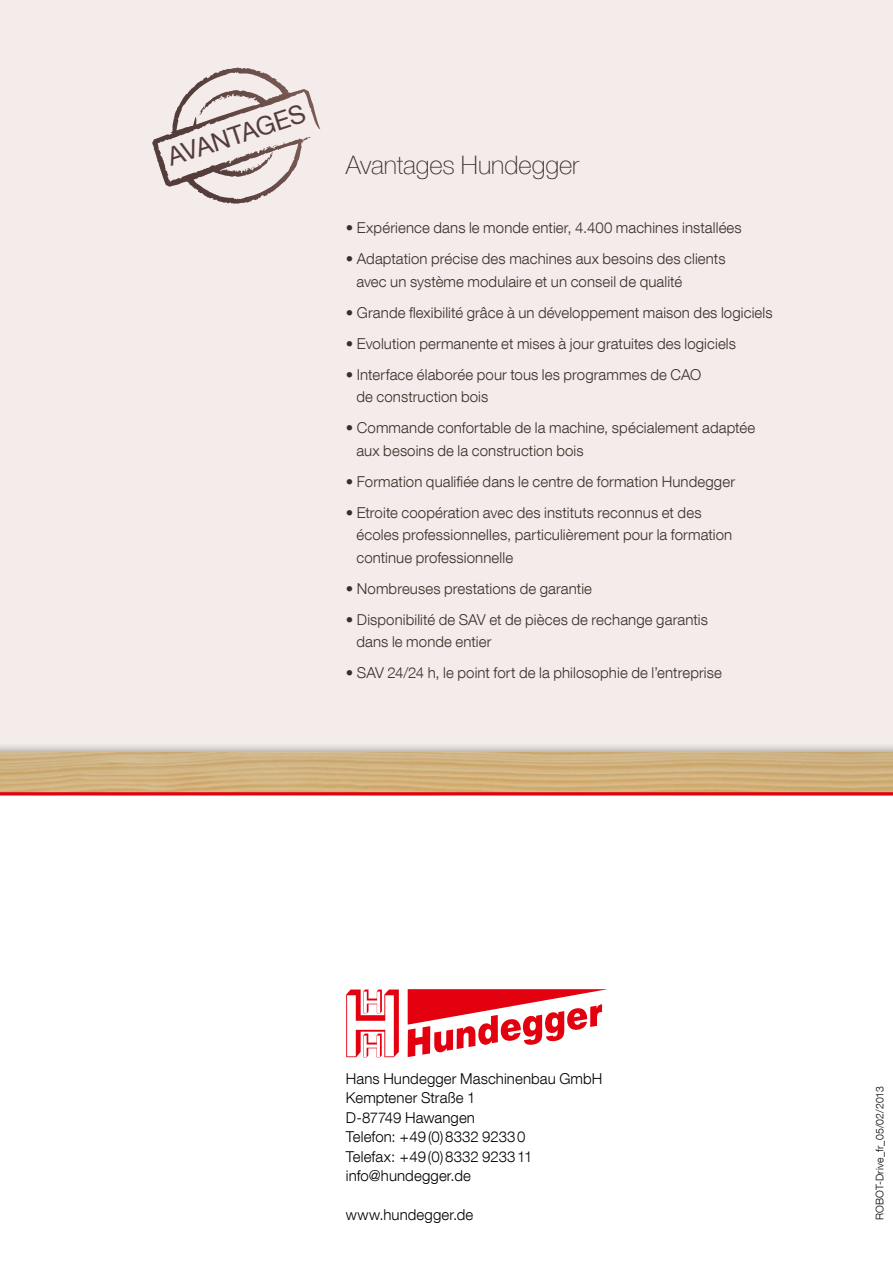
<style>
.page{position:relative;width:893px;height:1263px;background:#fff}
.page>*{position:absolute;margin:0;border:0;box-sizing:border-box;transform-origin:0 0}
.t1{font:100 25.5px "Helvetica Neue LT Com";letter-spacing:-.005em;color:#3b2f27}
.t2{font:25.5px "Helvetica Neue LT Com";color:#543c3a}
.t3{font:300 15px/22.5px "Helvetica Neue LT Com";letter-spacing:.01em;color:#3b2f27}
.t4{font:300 15px/19.5px "Helvetica Neue LT Com";letter-spacing:.005em;color:#000}
.t5{font:300 10.5px "Helvetica Neue LT Com";letter-spacing:.015em;color:#000}
</style>
<div class="page">
<div style="left:0;top:0;width:893px;height:757px;background:#f3eceb"></div>
<img style="left:0;top:753px;width:893px;height:39px">
<hr style="left:0;top:792px;width:893px;height:3px;background:#e3000f">
<svg style="left:152px;top:68px;width:159px;height:132px"></svg>
<svg style="left:346px;top:989px;width:53px;height:68px"></svg>
<svg style="left:408px;top:989px;width:200px;height:68px"></svg>
<h1 class="t2" style="left:163px;top:142px;width:145px;rotate:-18deg">AVANTAGES</h1>
<h1 class="t1" style="left:346px;top:150px;width:235px">Avantages Hundegger</h1>
<p class="t3" style="left:346px;top:216px;width:397px">• Expérience dans le monde entier, 4.400 machines installées</p>
<p class="t3" style="left:356px;top:247px;width:371px;text-indent:-11px">• Adaptation précise des machines aux besoins des clients avec un système modulaire et un conseil de qualité</p>
<p class="t3" style="left:346px;top:301px;width:428px">• Grande flexibilité grâce à un développement maison des logiciels</p>
<p class="t3" style="left:346px;top:332px;width:392px">• Evolution permanente et mises à jour gratuites des logiciels</p>
<p class="t3" style="left:356px;top:363px;width:346px;text-indent:-11px">• Interface élaborée pour tous les programmes de CAO de construction bois</p>
<p class="t3" style="left:356px;top:416px;width:400px;text-indent:-11px">• Commande confortable de la machine, spécialement adaptée aux besoins de la construction bois</p>
<p class="t3" style="left:346px;top:470px;width:391px">• Formation qualifiée dans le centre de formation Hundegger</p>
<p class="t3" style="left:356px;top:501px;width:377px;text-indent:-11px">• Etroite coopération avec des instituts reconnus et des écoles professionnelles, particulièrement pour la formation continue professionnelle</p>
<p class="t3" style="left:346px;top:577px;width:248px">• Nombreuses prestations de garantie</p>
<p class="t3" style="left:356px;top:608px;width:353px;text-indent:-11px">• Disponibilité de SAV et de pièces de rechange garantis dans le monde entier</p>
<p class="t3" style="left:346px;top:662px;width:378px">• SAV 24/24 h, le point fort de la philosophie de l’entreprise</p>
<p class="t4" style="left:346px;top:1068px;width:258px">Hans Hundegger Maschinenbau GmbH<br>Kemptener Straße 1<br>D-87749 Hawangen<br>Telefon: +49(0)8332 92330<br>Telefax: +49(0)8332 923311 info@hundegger.de</p>
<p class="t4" style="left:346px;top:1205px;width:129px">www.hundegger.de</p>
<p class="t5" style="left:873px;top:1220px;width:135px;rotate:-90deg">ROBOT-Drive_fr_05/02/2013</p>
</div>
